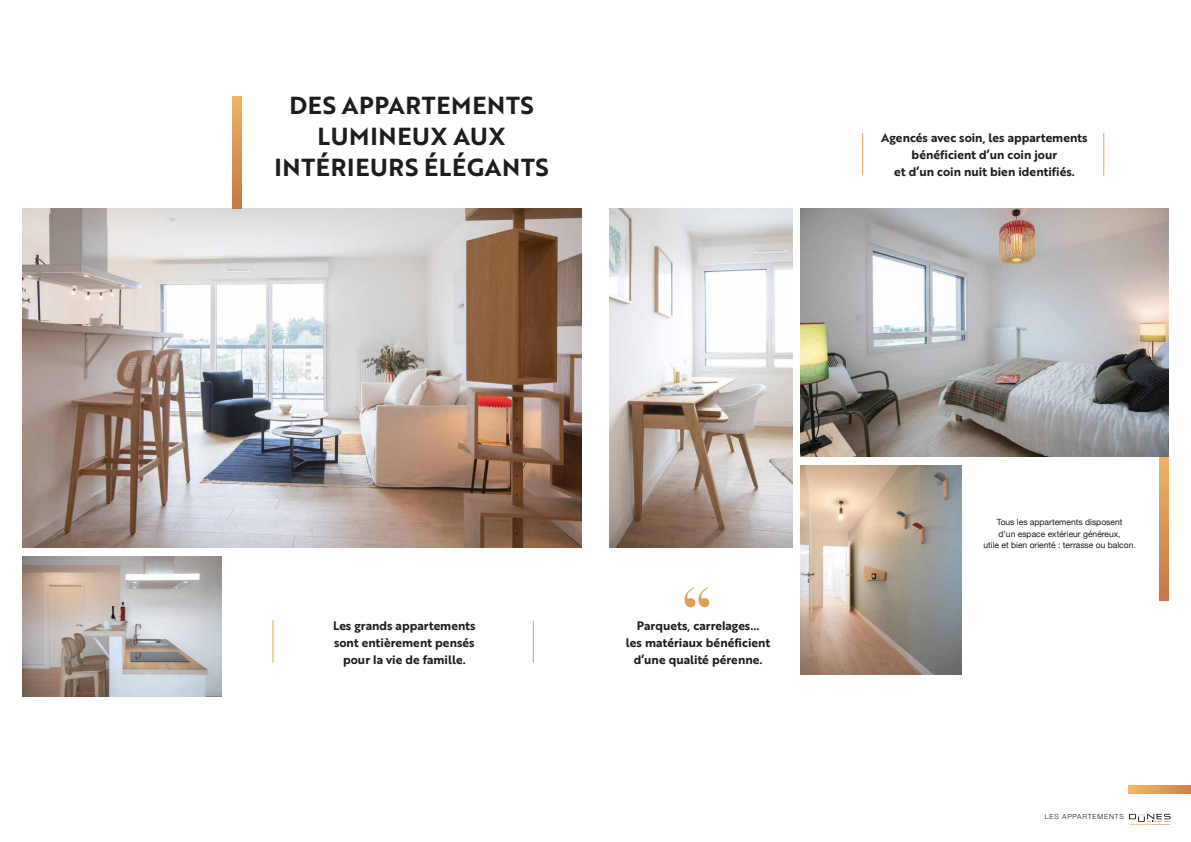
<style>
.page{position:relative;width:1191px;height:842px;background:#fff}
.page>*{position:absolute;margin:0;border:0;box-sizing:border-box;transform-origin:0 0}
.t1{font:700 64px "Didot";color:#dda253}
.t2{font:24px/31px "Brother 1816 Bold";letter-spacing:.03em;color:#1d1d1b;text-align:center}
.t3{font:12px/17px "Brother 1816 Bold";color:#1d1d1b;text-align:center}
.t4{font:8.5px/11.5px "Helvetica Neue";color:#1d1d1b;text-align:center}
.t5{font:300 7px "Helvetica Neue";letter-spacing:.11em;color:#1d1d1b}
</style>
<div class="page">
<svg style="left:1159px;top:457px;width:9px;height:143px"></svg>
<svg style="left:1129px;top:814px;width:41px;height:11px"></svg>
<svg style="left:1128px;top:785px;width:63px;height:9px"></svg>
<img style="left:800px;top:208px;width:368px;height:249px">
<img style="left:23px;top:208px;width:558px;height:339px">
<img style="left:801px;top:466px;width:160px;height:208px">
<img style="left:609px;top:208px;width:183px;height:340px">
<hr style="left:533px;top:620px;width:1px;height:43px;background:#dda253">
<hr style="left:272px;top:620px;width:1px;height:43px;background:#dda253">
<hr style="left:1103px;top:133px;width:1px;height:43px;background:#dda253">
<hr style="left:862px;top:133px;width:1px;height:42px;background:#dda253">
<img style="left:23px;top:556px;width:198px;height:141px">
<svg style="left:232px;top:96px;width:9px;height:112px"></svg>
<h2 class="t2" style="left:274px;top:89px;width:276px">DES APPARTEMENTS<br>LUMINEUX AUX<br>INTÉRIEURS ÉLÉGANTS</h2>
<p class="t3" style="left:881px;top:128px;width:208px">Agencés avec soin, les appartements bénéficient d’un coin jour<br>et d’un coin nuit bien identifiés.</p>
<p class="t3" style="left:333px;top:617px;width:144px">Les grands appartements sont entièrement pensés pour la vie de famille.</p>
<h1 class="t1" style="left:681px;top:571px;width:33px">‘‘</h1>
<p class="t3" style="left:626px;top:634px;width:146px">les matériaux bénéficient d’une qualité pérenne.</p>
<p class="t3" style="left:637px;top:617px;width:124px">Parquets, carrelages…</p>
<p class="t4" style="left:983px;top:517px;width:154px">Tous les appartements disposent<br>d’un espace extérieur généreux,<br>utile et bien orienté : terrasse ou balcon.</p>
<p class="t5" style="left:1045px;top:811px;width:80px">LES APPARTEMENTS</p>
</div>
